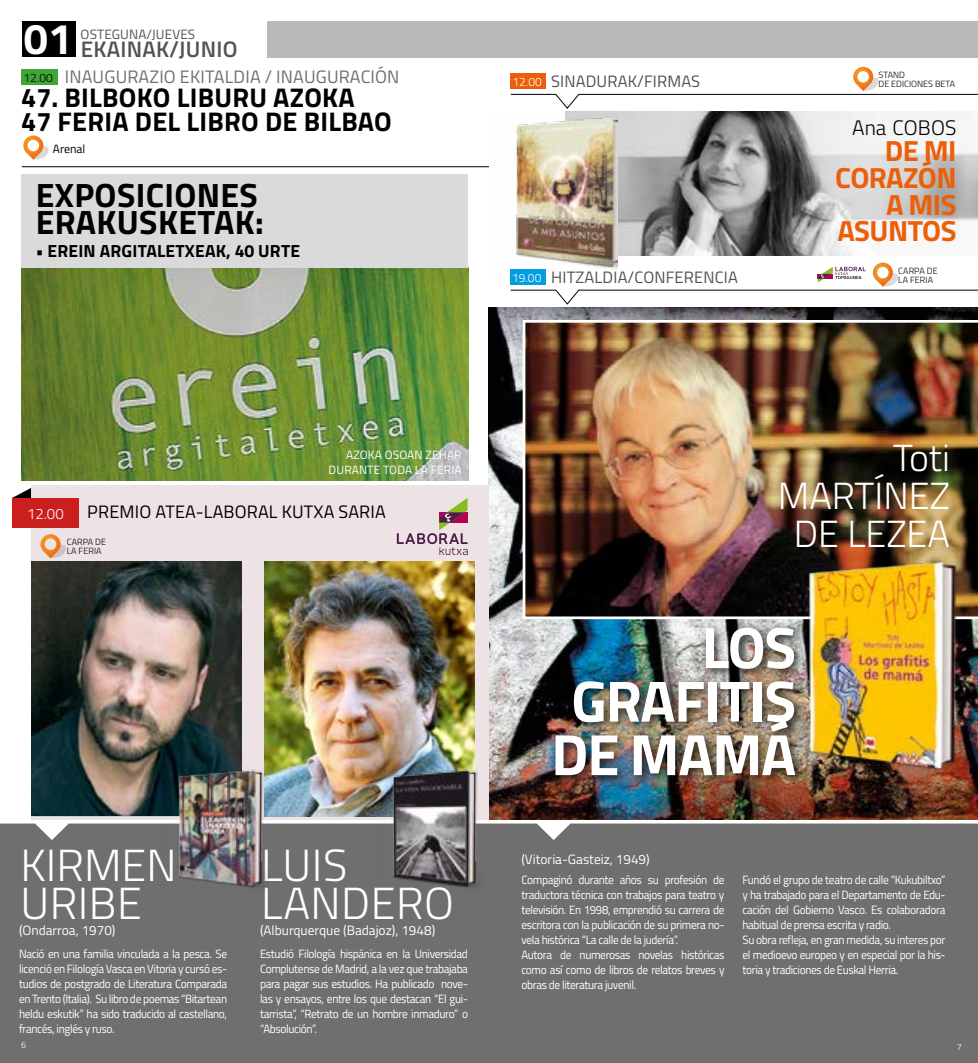
<style>
.page{position:relative;width:978px;height:1063px;background:#fff}
.page>*{position:absolute;margin:0;border:0;box-sizing:border-box;transform-origin:0 0}
.t1{font:700 58.35px/53.6px "Titillium";letter-spacing:-.02em;color:#fff;text-align:right}
.t2{font:300 45px/37.5px "Titillium";letter-spacing:.01em;color:#fff}
.t3{font:300 37.8px/37.8px "Titillium";color:#fff;text-align:right}
.t4{font:700 33.75px/27px "Titillium";letter-spacing:.01em;color:#000}
.t5{font:700 29.1px/26.7px "Titillium";letter-spacing:-.02em;color:#eb5f0a;text-align:right}
.t6{font:700 27px/24px "Titillium";letter-spacing:.01em;color:#000}
.t7{font:600 22.5px "Titillium";color:#525251}
.t8{font:300 21px "Titillium";letter-spacing:.005em;color:#000}
.t9{font:18px "Titillium";letter-spacing:.01em;color:#706f6f}
.t10{font:18px "Titillium";letter-spacing:.01em;color:#000}
.t11{font:700 17.55px "Titillium";letter-spacing:.01em;color:#000}
.t12{font:16.5px "Titillium";letter-spacing:.01em;color:#525251}
.t13{font:300 15px "Titillium";color:#fff}
.t14{font:13.5px "Titillium";color:#fff}
.t15{font:13.5px "Titillium";letter-spacing:.01em;color:#525251}
.t16{font:12px/15px "Titillium";letter-spacing:-.03em;color:#fff;scale:.95 1}
.t17{font:12px "Titillium";letter-spacing:-.03em;color:#fff}
.t18{font:12px "Titillium";color:#000}
.t19{font:300 12px "Titillium";color:#000}
.t20{font:300 12px "Titillium";color:#fff}
.t21{font:300 9px/9px "Titillium";color:#000}
.t22{font:300 9px "Titillium";color:#fff}
.s1{font-weight:300;font-size:12px;color:#fff}
</style>
<div class="page">
<div style="left:489px;top:824px;width:489px;height:239px;background:#706f6f"></div>
<div style="left:0;top:824px;width:489px;height:239px;background:#706f6f"></div>
<img style="left:22px;top:268px;width:446px;height:212px">
<img style="left:489px;top:308px;width:489px;height:511px">
<img style="left:617px;top:111px;width:361px;height:144px">
<div style="left:31px;top:485px;width:458px;height:334px;background:#ede3e5"></div>
<svg style="left:41px;top:534px;width:25px;height:24px"></svg>
<svg style="left:397px;top:498px;width:71px;height:57px"></svg>
<svg style="left:12px;top:488px;width:19px;height:10px"></svg>
<div style="left:12px;top:498px;width:67px;height:30px;background:#cb1f1f"></div>
<img style="left:264px;top:562px;width:211px;height:255px">
<div style="left:268px;top:21px;width:710px;height:37px;background:#bababa"></div>
<div style="left:22px;top:21px;width:54px;height:36px;background:#000"></div>
<div style="left:21px;top:70px;width:36px;height:15px;background:#3fa535"></div>
<svg style="left:23px;top:136px;width:26px;height:24px"></svg>
<hr style="left:22px;top:166px;width:467px;height:1px;background:#000">
<div style="left:22px;top:174px;width:446px;height:94px;background:#dadada"></div>
<img style="left:31px;top:562px;width:211px;height:253px">
<img style="left:157px;top:766px;width:113px;height:128px">
<svg style="left:510px;top:67px;width:468px;height:42px"></svg>
<img style="left:516px;top:111px;width:101px;height:152px">
<img style="left:372px;top:766px;width:112px;height:128px">
<img style="left:523px;top:320px;width:455px;height:299px">
<img style="left:770px;top:554px;width:208px;height:227px">
<div style="left:551px;top:624px;width:255px;height:163px;background:#000;opacity:.75"></div>
<svg style="left:510px;top:263px;width:468px;height:42px"></svg>
<h3 class="t7" style="left:24px;top:32px;width:70px"><sup>01</sup> EKAINA</h3>
<p class="t15" style="left:81px;top:24px;width:116px">osteguna/jueves</p>
<h3 class="t7" style="left:156px;top:32px;width:36px">K/JUNIO</h3>
<h3 class="t9" style="left:65px;top:64px;width:336px">i naugurazio ekitaldia / i nauguración</h3>
<h3 class="t6" style="left:21px;top:84px;width:372px">47. BILBOKO LIBURU AZOKA<br>47 FERIA DEL LIBRO DE BILBAO</h3>
<p class="t18" style="left:53px;top:140px;width:34px">Arenal</p>
<p class="t19" style="left:24px;top:69px;width:31px">12.00</p>
<h3 class="t4" style="left:36px;top:180px;width:229px">EXPOSICIONES<br>ERAKUSKETAK:</h3>
<h3 class="t11" style="left:36px;top:237px;width:266px">• EREIN ARGITALETXEAK, 40 URTE</h3>
<h3 class="t12" style="left:513px;top:70px;width:188px"><span class="s1">12.00</span> si nadurak/FIRMAS</h3>
<p class="t21" style="left:879px;top:70px;width:78px">STAND<br>DE EDICIONES BETA</p>
<h3 class="t8" style="left:852px;top:112px;width:106px">ANA COBOS</h3>
<h3 class="t5" style="left:835px;top:136px;width:123px">DE MI<br>CORAZÓN<br>A MIS<br>ASUNTOS</h3>
<p class="t21" style="left:898px;top:265px;width:12px">CARPA</p>
<p class="t21" style="left:927px;top:265px;width:6px">DE</p>
<h3 class="t12" style="left:551px;top:265px;width:20px">hitza</h3>
<h3 class="t12" style="left:595px;top:265px;width:137px">ldia/conferencia</h3>
<p class="t20" style="left:512px;top:269px;width:31px">19.00</p>
<p class="t21" style="left:898px;top:274px;width:18px">LA FERIA</p>
<p class="t17" style="left:346px;top:446px;width:47px">AZOKA OSO</p>
<p class="t17" style="left:407px;top:446px;width:54px">AN ZEHAR</p>
<p class="t17" style="left:329px;top:461px;width:9px">DUR</p>
<p class="t17" style="left:352px;top:461px;width:111px">ANTE TODA LA FER IA</p>
<p class="t13" style="left:27px;top:503px;width:38px">12.00</p>
<h3 class="t10" style="left:87px;top:499px;width:148px">PREMIO ATEA-LABOR</h3>
<h3 class="t10" style="left:258px;top:499px;width:129px">AL KUTXA SARIA</h3>
<p class="t21" style="left:67px;top:537px;width:12px">CARPA</p>
<p class="t21" style="left:95px;top:537px;width:6px">DE</p>
<p class="t21" style="left:67px;top:546px;width:18px">LA FERIA</p>
<h2 class="t2" style="left:20px;top:845px;width:158px">KIRMEN<br>URIBE</h2>
<p class="t14" style="left:19px;top:920px;width:98px">(Ondarroa, 1970)</p>
<p class="t16" style="left:19px;top:946px;width:220px;text-align:justify">Nació en una familia vinculada a la pesca. Se licenció en Filología Vasca en Vitoria y cursó es&shy;tudios de postgrado de Literatura Comparada en Trento (Italia). Su libro de poemas “Bitartean heldu eskutik” ha sido traducido al castellano, francés, inglés y ruso.</p>
<p class="t22" style="left:21px;top:1039px;width:7px">6</p>
<h2 class="t2" style="left:261px;top:845px;width:194px">LUIS<br>LANDERO</h2>
<p class="t14" style="left:260px;top:920px;width:177px">(Alburquerque (Badajoz), 1948)</p>
<p class="t16" style="left:260px;top:946px;width:220px;text-align:justify">Estudió Filología hispánica en la U niversidad Complutense de Madrid, a la vez que trabajaba para pagar sus estudios. Ha publicado nove&shy;las y ensayos, entre los que destacan “El gui&shy;tarrista”, “Retrato de un hombre inmaduro” o “Absolución”.</p>
<h3 class="t3" style="left:778px;top:437px;width:174px">TOTI<br>MARTÍNEZ<br>DE LEZEA</h3>
<h1 class="t1" style="left:551px;top:618px;width:247px">LOS<br>GRAFITIS<br>DE MAMÁ</h1>
<p class="t14" style="left:521px;top:849px;width:130px">(Vitoria-Gasteiz, 1949)</p>
<p class="t16" style="left:521px;top:871px;width:215px">Compaginó durante años su profesión de traductora técnica con trabajos para teatro y televisión. En 1998, emprendió su carrera de escritora con la publicación de su primera no&shy;vela histórica “La calle de la judería”.<br>Autora de numerosas novelas históricas como así como de libros de relatos breves y obras de literatura juvenil.</p>
<p class="t16" style="left:742px;top:871px;width:215px">Fundó el grupo de teatro de calle “Kukubiltxo” y ha trabajado para el Departamento de Edu&shy;cación del Gobierno Vasco. Es colaboradora habitual de prensa escrita y radio.<br>Su obra refleja, en gran medida, su interes por el medioevo europeo y en especial por la his&shy;toria y tradiciones de Euskal Herria.</p>
<p class="t22" style="left:957px;top:1040px;width:7px">7</p>
</div>
